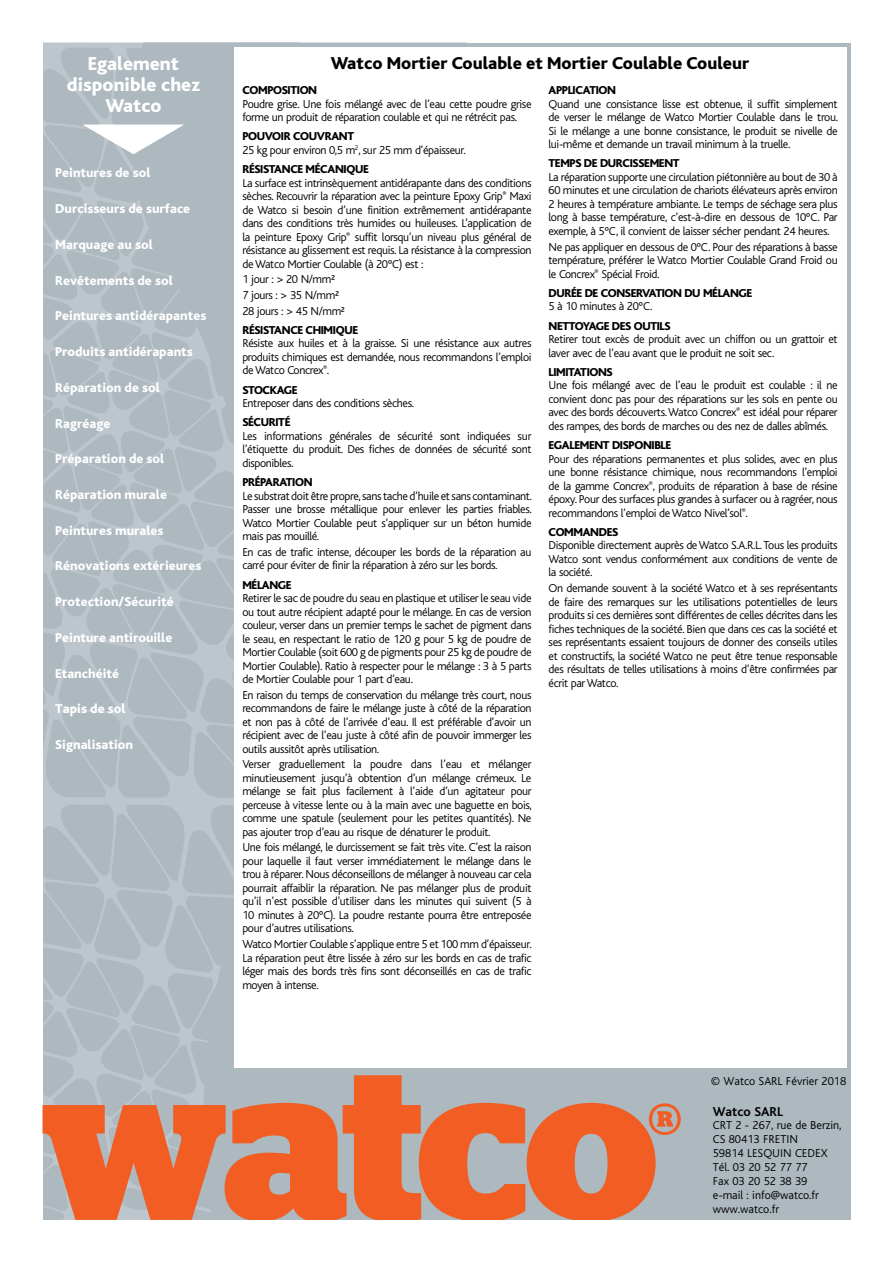
<style>
.page{position:relative;width:893px;height:1263px;background:#fff}
.page>*{position:absolute;margin:0;border:0;box-sizing:border-box;transform-origin:0 0}
.t1{font:800 19.5px/21px "Bliss";color:#fff;text-align:center}
.t2{font:800 18px "Bliss";color:#000}
.t3{font:800 13.5px "Bliss";color:#fff}
.t4{font:700 13.5px "Bliss";color:#000}
.t5{font:300 12px/13.5px "Bliss";letter-spacing:-.03em;color:#000;text-align:justify}
.t6{font:800 12px "Bliss";letter-spacing:-.03em;color:#000}
.t7{font:300 12px/13.8px "Bliss";color:#000}
.s1{font-weight:800}
</style>
<div class="page">
<div style="left:36px;top:43px;width:814px;height:1177px;background:#adb8bf"></div>
<svg style="left:43px;top:43px;width:60px;height:1032px"></svg>
<svg style="left:103px;top:43px;width:365px;height:1032px"></svg>
<div style="left:17px;top:36px;width:26px;height:1195px;background:#fff"></div>
<svg style="left:43px;top:1075px;width:638px;height:145px;fill:#f15d22"></svg>
<div style="left:234px;top:47px;width:612px;height:1020px;background:#fff"></div>
<svg style="left:82px;top:125px;width:102px;height:29px"></svg>
<h1 class="t1" style="left:67px;top:54px;width:134px">Egalement disponible chez<br>Watco</h1>
<p class="t3" style="left:55px;top:166px;width:97px">Peintures de sol</p>
<p class="t3" style="left:55px;top:202px;width:137px">Durcisseurs de surface</p>
<p class="t3" style="left:55px;top:237px;width:99px">Marquage au sol</p>
<p class="t3" style="left:55px;top:273px;width:119px">Revêtements de sol</p>
<p class="t3" style="left:55px;top:309px;width:153px">Peintures antidérapantes</p>
<p class="t3" style="left:55px;top:345px;width:139px">Produits antidérapants</p>
<p class="t3" style="left:55px;top:380px;width:106px">Réparation de sol</p>
<p class="t3" style="left:55px;top:416px;width:57px">Ragréage</p>
<p class="t3" style="left:55px;top:452px;width:111px">Préparation de sol</p>
<p class="t3" style="left:55px;top:488px;width:113px">Réparation murale</p>
<p class="t3" style="left:55px;top:523px;width:110px">Peintures murales</p>
<p class="t3" style="left:55px;top:559px;width:148px">Rénovations extérieures</p>
<p class="t3" style="left:55px;top:595px;width:120px">Protection/Sécurité</p>
<p class="t3" style="left:55px;top:630px;width:119px">Peinture antirouille</p>
<p class="t3" style="left:55px;top:666px;width:65px">Etanchéité</p>
<p class="t3" style="left:55px;top:702px;width:72px">Tapis de sol</p>
<p class="t3" style="left:55px;top:738px;width:79px">Signalisation</p>
<h2 class="t2" style="left:331px;top:54px;width:420px">Watco Mortier Coulable et Mortier Coulable Couleur</h2>
<p class="t6" style="left:242px;top:84px;width:76px">Composition</p>
<p class="t5" style="left:242px;top:97px;width:291px">Poudre grise. Une fois mélangé avec de l’eau cette poudre grise forme un produit de réparation coulable et qui ne rétrécit pas.</p>
<p class="t5" style="left:242px;top:130px;width:225px"><span class="s1">Pouvoir couvrant<br></span>25 kg pour environ 0,5 m<sup>2</sup>, sur 25 mm d’épaisseur.</p>
<p class="t6" style="left:242px;top:163px;width:128px">Résistance mécanique</p>
<p class="t5" style="left:242px;top:176px;width:291px">La surface est intrinsèquement antidérapante dans des conditions sèches. Recouvrir la réparation avec la peinture Epoxy Grip<sup>®</sup> Maxi de Watco si besoin d’une finition extrêmement antidérapante dans des conditions très humides ou huileuses. L’application de la peinture Epoxy Grip<sup>®</sup> suffit lorsqu’un niveau plus général de résistance au glissement est requis. La résistance à la compression de Watco Mortier Coulable (à 20°C) est :</p>
<p class="t5" style="left:242px;top:272px;width:104px;line-height:15.6px;text-align:left">1 jour : &gt; 20 N/mm²<br>7 jours : &gt; 35 N/mm²<br>28 jours : &gt; 45 N/mm²</p>
<p class="t6" style="left:242px;top:324px;width:117px">Résistance chimique</p>
<p class="t5" style="left:242px;top:337px;width:291px">Résiste aux huiles et à la graisse. Si une résistance aux autres produits chimiques est demandée, nous recommandons l’emploi de Watco Concrex<sup>®</sup>.</p>
<p class="t6" style="left:242px;top:383px;width:57px">Stoc kage</p>
<p class="t5" style="left:242px;top:397px;width:173px">Entreposer dans des conditions sèches.</p>
<p class="t6" style="left:242px;top:416px;width:50px">Sécurité</p>
<p class="t5" style="left:242px;top:429px;width:291px">Les informations générales de sécurité sont indiquées sur l’étiquette du produit. Des fiches de données de sécurité sont disponibles.</p>
<p class="t6" style="left:242px;top:476px;width:72px">Préparation</p>
<p class="t5" style="left:242px;top:489px;width:291px">Le substrat doit être propre, sans tache d’huile et sans contaminant.<br>Passer une brosse métallique pour enlever les parties friables.<br>Watco Mortier Coulable peut s’appliquer sur un béton humide mais pas mouillé.</p>
<p class="t5" style="left:242px;top:545px;width:291px">En cas de trafic intense, découper les bords de la réparation au carré pour éviter de finir la réparation à zéro sur les bords.</p>
<p class="t6" style="left:242px;top:578px;width:51px">Mélange</p>
<p class="t5" style="left:242px;top:591px;width:291px">Retirer le sac de poudre du seau en plastique et utiliser le seau vide ou tout autre récipient adapté pour le mélange. En cas de version couleur, verser dans un premier temps le sachet de pigment dans le seau, en respectant le ratio de 120 g pour 5 kg de poudre de Mortier Coulable (soit 600 g de pigments pour 25 kg de poudre de Mortier Coulable). Ratio à respecter pour le mélange : 3 à 5 parts de Mortier Coulable pour 1 part d’eau.</p>
<p class="t5" style="left:242px;top:688px;width:291px">En raison du temps de conservation du mélange très court, nous recommandons de faire le mélange juste à côté de la réparation et non pas à côté de l’arrivée d’eau. Il est préférable d’avoir un récipient avec de l’eau juste à côté afin de pouvoir immerger les outils aussitôt après utilisation.</p>
<p class="t5" style="left:242px;top:758px;width:291px">Verser graduellement la poudre dans l’eau et mélanger minutieusement jusqu’à obtention d’un mélange crémeux. Le mélange se fait plus facilement à l’aide d’un agitateur pour perceuse à vitesse lente ou à la main avec une baguette en bois, comme une spatule (seulement pour les petites quantités). Ne pas ajouter trop d’eau au risque de dénaturer le produit.</p>
<p class="t5" style="left:242px;top:841px;width:291px">Une fois mélangé, le durcissement se fait très vite. C’est la raison pour laquelle il faut verser immédiatement le mélange dans le trou à réparer. Nous déconseillons de mélanger à nouveau car cela pourrait affaiblir la réparation. Ne pas mélanger plus de produit qu’il n’est possible d’utiliser dans les minutes qui suivent (5 à 10 minutes à 20°C). La poudre restante pourra être entreposée pour d’autres utilisations.</p>
<p class="t5" style="left:242px;top:937px;width:291px">Watco Mortier Coulable s’applique entre 5 et 100 mm d’épaisseur.<br>La réparation peut être lissée à zéro sur les bords en cas de trafic léger mais des bords très fins sont déconseillés en cas de trafic moyen à intense.</p>
<p class="t6" style="left:549px;top:84px;width:69px">Application</p>
<p class="t5" style="left:549px;top:97px;width:291px">Quand une consistance lisse est obtenue, il suffit simplement de verser le mélange de Watco Mortier Coulable dans le trou.<br>Si le mélange a une bonne consistance, le produit se nivelle de lui-même et demande un travail minimum à la truelle.</p>
<p class="t6" style="left:549px;top:157px;width:133px">Temps de durcissement</p>
<p class="t5" style="left:549px;top:170px;width:291px">La réparation supporte une circulation piétonnière au bout de 30 à 60 minutes et une circulation de chariots élévateurs après environ 2 heures à température ambiante. Le temps de séchage sera plus long à basse température, c’est-à-dire en dessous de 10°C. Par exemple, à 5°C, il convient de laisser sécher pendant 24 heures.</p>
<p class="t5" style="left:549px;top:240px;width:291px">Ne pas appliquer en dessous de 0°C. Pour des réparations à basse température, préférer le Watco Mortier Coulable Grand Froid ou le Concrex<sup>®</sup> Spécial Froid.</p>
<p class="t6" style="left:548px;top:287px;width:205px">Durée de conservation du mélange</p>
<p class="t5" style="left:548px;top:300px;width:106px">5 à 10 minutes à 20°C.</p>
<p class="t6" style="left:548px;top:319px;width:124px">Nettoyage des outils</p>
<p class="t5" style="left:548px;top:333px;width:291px">Retirer tout excès de produit avec un chiffon ou un grattoir et laver avec de l’eau avant que le produit ne soit sec.</p>
<p class="t6" style="left:548px;top:366px;width:66px">Limitations</p>
<p class="t5" style="left:548px;top:379px;width:291px">Une fois mélangé avec de l’eau le produit est coulable : il ne convient donc pas pour des réparations sur les sols en pente ou avec des bords découverts. Watco Concrex<sup>®</sup> est idéal pour réparer des rampes, des bords de marches ou des nez de dalles abîmés.</p>
<p class="t6" style="left:549px;top:439px;width:124px">Egalement disponible</p>
<p class="t5" style="left:548px;top:452px;width:291px">Pour des réparations permanentes et plus solides, avec en plus une bonne résistance chimique, nous recommandons l’emploi de la gamme Concrex<sup>®</sup>, produits de réparation à base de résine époxy. Pour des surfaces plus grandes à surfacer ou à ragréer, nous recommandons l’emploi de Watco Nivel’sol<sup>®</sup>.</p>
<p class="t6" style="left:549px;top:526px;width:71px">Commandes</p>
<p class="t5" style="left:549px;top:539px;width:291px">Disponible directement auprès de Watco S.A.R.L. Tous les produits Watco sont vendus conformément aux conditions de vente de la société.</p>
<p class="t5" style="left:549px;top:582px;width:291px">On demande souvent à la société Watco et à ses représentants de faire des remarques sur les utilisations potentielles de leurs produits si ces dernières sont différentes de celles décrites dans les fiches techniques de la société. Bien que dans ces cas la société et ses représentants essaient toujours de donner des conseils utiles et constructifs, la société Watco ne peut être tenue responsable des résultats de telles utilisations à moins d’être confirmées par écrit par Watco.</p>
<p class="t7" style="left:711px;top:1074px;width:137px">© Watco SARL Février 2018</p>
<p class="t4" style="left:713px;top:1104px;width:72px">Watco SARL</p>
<p class="t7" style="left:713px;top:1119px;width:130px">CRT 2 - 267, rue de Berzin,<br>CS 80413 FRETIN<br>59814 LESQUIN CEDEX<br>Tél. 03 20 52 77 77<br>Fax 03 20 52 38 39<br>e-mail : info@watco.fr www.watco.fr</p>
</div>
